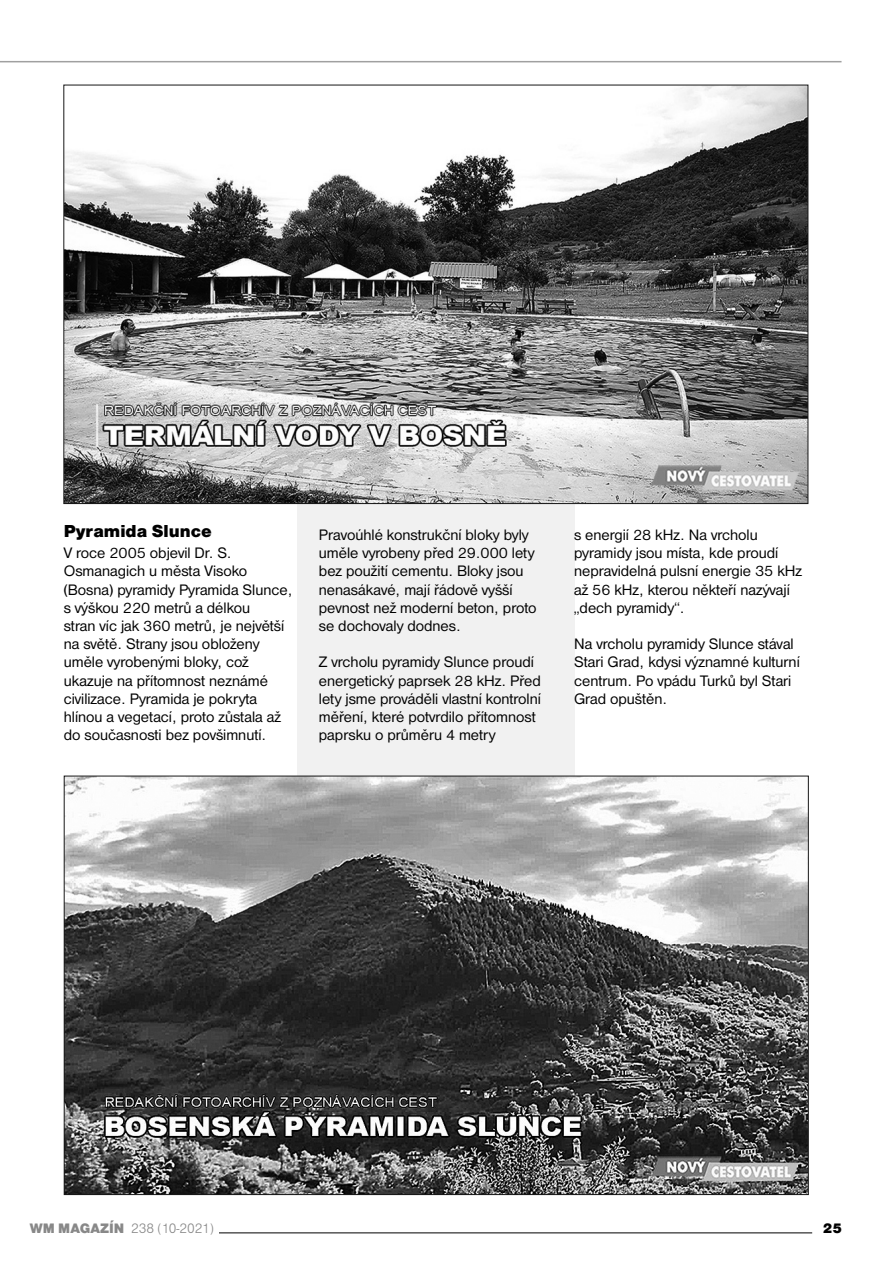
<style>
.page{position:relative;width:893px;height:1263px;background:#fff}
.page>*{position:absolute;margin:0;border:0;box-sizing:border-box;transform-origin:0 0}
.t1{font:18px "Nimbus San DEE Blac";color:#000}
.t2{font:15.75px/18.1px "Nimbus San DEE";color:#000}
.t3{font:14.25px "Nimbus San DEE Ligh";color:#888}
.t4{font:14.25px "Nimbus San DEE Blac";color:#000}
.s1{font-family:"Nimbus San DEE Blac"}
</style>
<div class="page">
<hr style="left:219px;top:1232px;width:593px;height:1px;background:#000">
<div style="left:297px;top:242px;width:278px;height:866px;background:#f1f1f1"></div>
<img style="left:65px;top:87px;width:741px;height:415px">
<img style="left:66px;top:778px;width:741px;height:415px">
<hr style="left:0;top:61px;width:841px;height:1px;background:#a0a0a0">
<p class="t1" style="left:64px;top:524px;width:150px">Pyramida Slunce</p>
<p class="t2" style="left:64px;top:545px;width:230px">V roce 2005 objevil Dr. S.<br>Osmanagich u města Visoko (Bosna) pyramidy Pyramida Slunce, s výškou 220 metrů a délkou<br>stran víc jak 360 metrů, je největší na světě. Strany jsou obloženy uměle vyrobenými bloky, což ukazuje na přítomnost neznámé civilizace. Pyramida je pokryta hlínou a vegetací, proto zůstala až do současnosti bez povšimnutí.</p>
<p class="t2" style="left:319px;top:527px;width:219px">Pravoúhlé konstrukční bloky byly uměle vyrobeny před 29.000 lety bez použití cementu. Bloky jsou nenasákavé, mají řádově vyšší pevnost než moderní beton, proto se dochovaly dodnes.</p>
<p class="t2" style="left:319px;top:654px;width:224px">Z vrcholu pyramidy Slunce proudí energetický paprsek 28 kHz. Před lety jsme prováděli vlastní kontrolní měření, které potvrdilo přítomnost paprsku o průměru 4 metry</p>
<p class="t2" style="left:574px;top:527px;width:230px">s energií 28 kHz. Na vrcholu pyramidy jsou místa, kde proudí nepravidelná pulsní energie 35 kHz až 56 kHz, kterou někteří nazývají „dech pyramidy“.</p>
<p class="t2" style="left:574px;top:636px;width:227px">Na vrcholu pyramidy Slunce stával<br>Stari Grad, kdysi významné kulturní centrum. Po vpádu Turků byl Stari<br>Grad opuštěn.</p>
<p class="t3" style="left:30px;top:1223px;width:186px"><span class="s1">WM MAGAZÍN</span> 238 (10-2021)</p>
<p class="t4" style="left:823px;top:1223px;width:21px">25</p>
</div>
